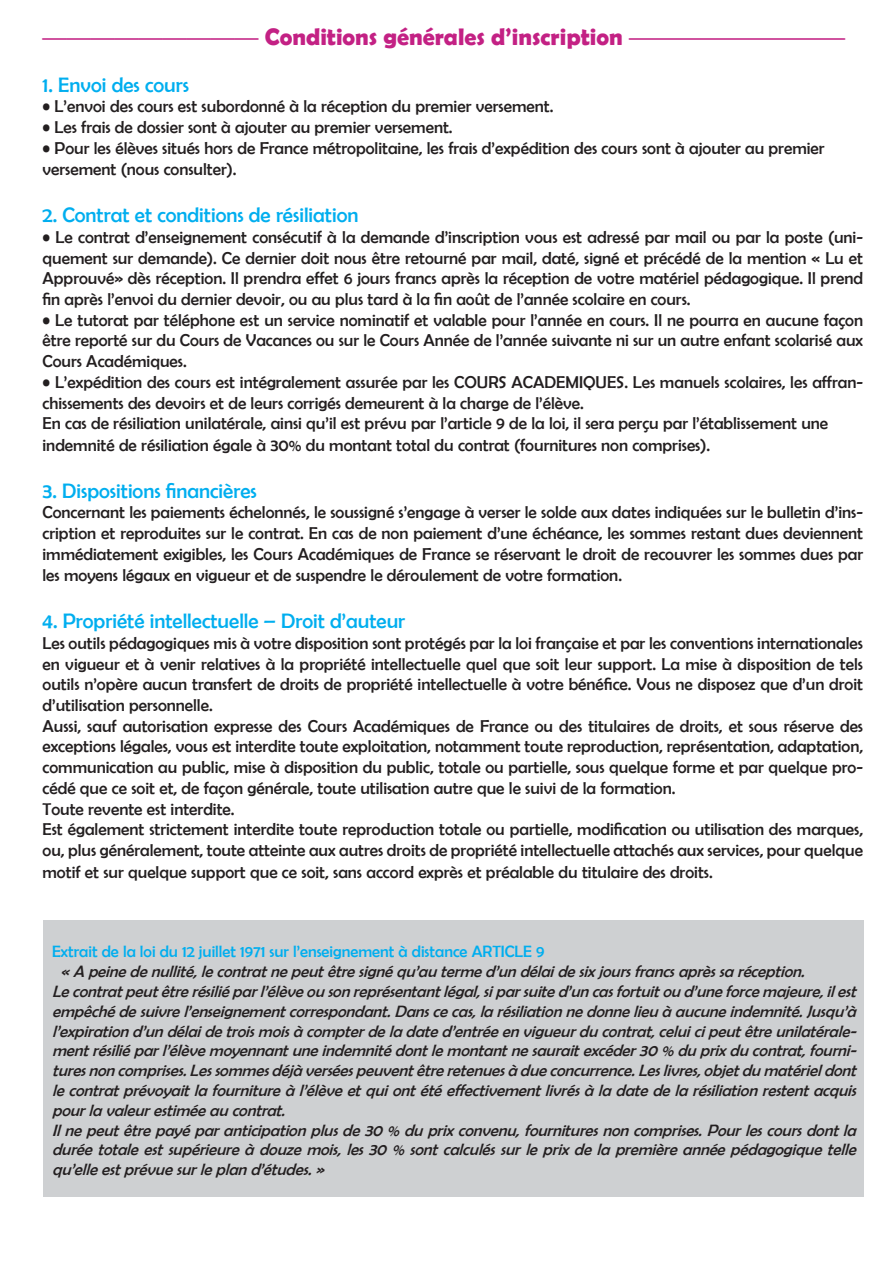
<style>
.page{position:relative;width:893px;height:1263px;background:#fff}
.page>*{position:absolute;margin:0;border:0;box-sizing:border-box;transform-origin:0 0}
.t1{font:700 24px "Berlin Sans FB Demi";color:#c32184}
.t2{font:21px "Berlin Sans FB";color:#00aeef}
.t3{font:17.25px/20.7px "Berlin Sans FB";color:#231f20;text-align:justify}
.t4{font:italic 16.5px/19.8px "Berlin Sans FB";color:#231f20;text-align:justify}
.t5{font:16.5px "Berlin Sans FB";color:#00aeef}
.s1{font-family:"Bell MT Bold";font-weight:400}
</style>
<div class="page">
<div style="left:44px;top:921px;width:820px;height:276px;background:#ced0d2"></div>
<p class="t1" style="left:43px;top:23px;width:804px"><span class="s1">—————————</span> Conditions générales d’inscription <span class="s1">—————————</span></p>
<p class="t2" style="left:43px;top:73px;width:148px">1. Envoi des cours</p>
<p class="t3" style="left:43px;top:96px;width:512px">• L’envoi des cours est subordonné à la réception du premier versement.</p>
<p class="t3" style="left:43px;top:117px;width:412px">• Les frais de dossier sont à ajouter au premier versement.</p>
<p class="t3" style="left:43px;top:138px;width:784px">• Pour les élèves situés hors de France métropolitaine, les frais d’expédition des cours sont à ajouter au premier</p>
<p class="t3" style="left:43px;top:159px;width:196px">versement (nous consulter).</p>
<p class="t2" style="left:43px;top:203px;width:317px">2. Contrat et conditions de résiliation</p>
<p class="t3" style="left:43px;top:227px;width:822px">• Le contrat d’enseignement consécutif à la demande d’inscription vous est adressé par mail ou par la poste (uni&shy;quement sur demande). Ce dernier doit nous être retourné par mail, daté, signé et précédé de la mention « Lu et Approuvé» dès réception. Il prendra effet 6 jours francs après la réception de votre matériel pédagogique. Il prend fin après l’envoi du dernier devoir, ou au plus tard à la fin août de l’année scolaire en cours.</p>
<p class="t3" style="left:43px;top:309px;width:822px">• Le tutorat par téléphone est un service nominatif et valable pour l’année en cours. Il ne pourra en aucune façon être reporté sur du Cours de Vacances ou sur le Cours Année de l’année suivante ni sur un autre enfant scolarisé aux Cours Académiques.</p>
<p class="t3" style="left:43px;top:372px;width:822px">• L’expédition des cours est intégralement assurée par les COURS ACADEMIQUES. Les manuels scolaires, les affran&shy;chissements des devoirs et de leurs corrigés demeurent à la charge de l’élève.</p>
<p class="t3" style="left:43px;top:413px;width:787px">En cas de résiliation unilatérale, ainsi qu’il est prévu par l’article 9 de la loi, il sera perçu par l’établissement une</p>
<p class="t3" style="left:43px;top:435px;width:669px">indemnité de résiliation égale à 30% du montant total du contrat (fournitures non comprises).</p>
<p class="t2" style="left:43px;top:479px;width:216px">3. Dispositions financières</p>
<p class="t3" style="left:43px;top:502px;width:822px">Concernant les paiements échelonnés, le soussigné s’engage à verser le solde aux dates indiquées sur le bulletin d’ins&shy;cription et reproduites sur le contrat. En cas de non paiement d’une échéance, les sommes restant dues deviennent immédiatement exigibles, les Cours Académiques de France se réservant le droit de recouvrer les sommes dues par les moyens légaux en vigueur et de suspendre le déroulement de votre formation.</p>
<p class="t2" style="left:43px;top:609px;width:364px">4. Propriété intellectuelle – Droit d’auteur</p>
<p class="t3" style="left:43px;top:633px;width:822px">Les outils pédagogiques mis à votre disposition sont protégés par la loi française et par les conventions internationales en vigueur et à venir relatives à la propriété intellectuelle quel que soit leur support. La mise à disposition de tels outils n’opère aucun transfert de droits de propriété intellectuelle à votre bénéfice. Vous ne disposez que d’un droit d’utilisation personnelle.</p>
<p class="t3" style="left:43px;top:715px;width:822px">Aussi, sauf autorisation expresse des Cours Académiques de France ou des titulaires de droits, et sous réserve des exceptions légales, vous est interdite toute exploitation, notamment toute reproduction, représentation, adaptation, communication au public, mise à disposition du public, totale ou partielle, sous quelque forme et par quelque pro&shy;cédé que ce soit et, de façon générale, toute utilisation autre que le suivi de la formation.</p>
<p class="t3" style="left:43px;top:798px;width:194px">Toute revente est interdite.</p>
<p class="t3" style="left:43px;top:819px;width:822px;line-height:21.1px">Est également strictement interdite toute reproduction totale ou partielle, modification ou utilisation des marques, ou, plus généralement, toute atteinte aux autres droits de propriété intellectuelle attachés aux services, pour quelque motif et sur quelque support que ce soit, sans accord exprès et préalable du titulaire des droits.</p>
<p class="t5" style="left:52px;top:942px;width:494px">Extrait de la loi du 12 juillet 1971 sur l’enseignement à distance ARTICLE 9</p>
<p class="t4" style="left:61px;top:961px;width:750px">«A peinedenullité,lecontratnepeutêtresignéqu’au termed’undélaidesixjoursfrancsaprèssa réception.</p>
<p class="t4" style="left:52px;top:981px;width:810px">Lecontratpeutêtrerésiliéparl’élèveou sonreprésentantlégal,siparsuited’uncasfortuitou d’uneforcemajeure,ilest empêchédesuivrel’enseignementcorrespondant.Danscecas,la résiliationnedonnelieu à aucuneindemnité.Jusqu’à l’expirationd’undélaidetroismoisà compterdela dated’entréeenvigueurdu contrat,celuicipeutêtreunilatérale&shy;mentrésiliéparl’élèvemoyennantuneindemnitédontlemontantnesauraitexcéder30 % du prixdu contrat,fourni&shy;turesnoncomprises.Lessommesdéjà verséespeuventêtreretenuesà dueconcurrence.Leslivres,objetdu matérieldont lecontratprévoyaitla fournitureà l’élèveetquiontétéeffectivementlivrésà la datedela résiliationrestentacquis pourla valeurestiméeau contrat.</p>
<p class="t4" style="left:52px;top:1120px;width:810px">Ilnepeutêtrepayéparanticipationplusde30 % du prixconvenu,fournituresnoncomprises.Pourlescoursdontla duréetotaleestsupérieureà douzemois,les30 % sontcalculéssurleprixdela premièreannéepédagogiquetelle qu’elleestprévuesurlepland’études.»</p>
</div>
